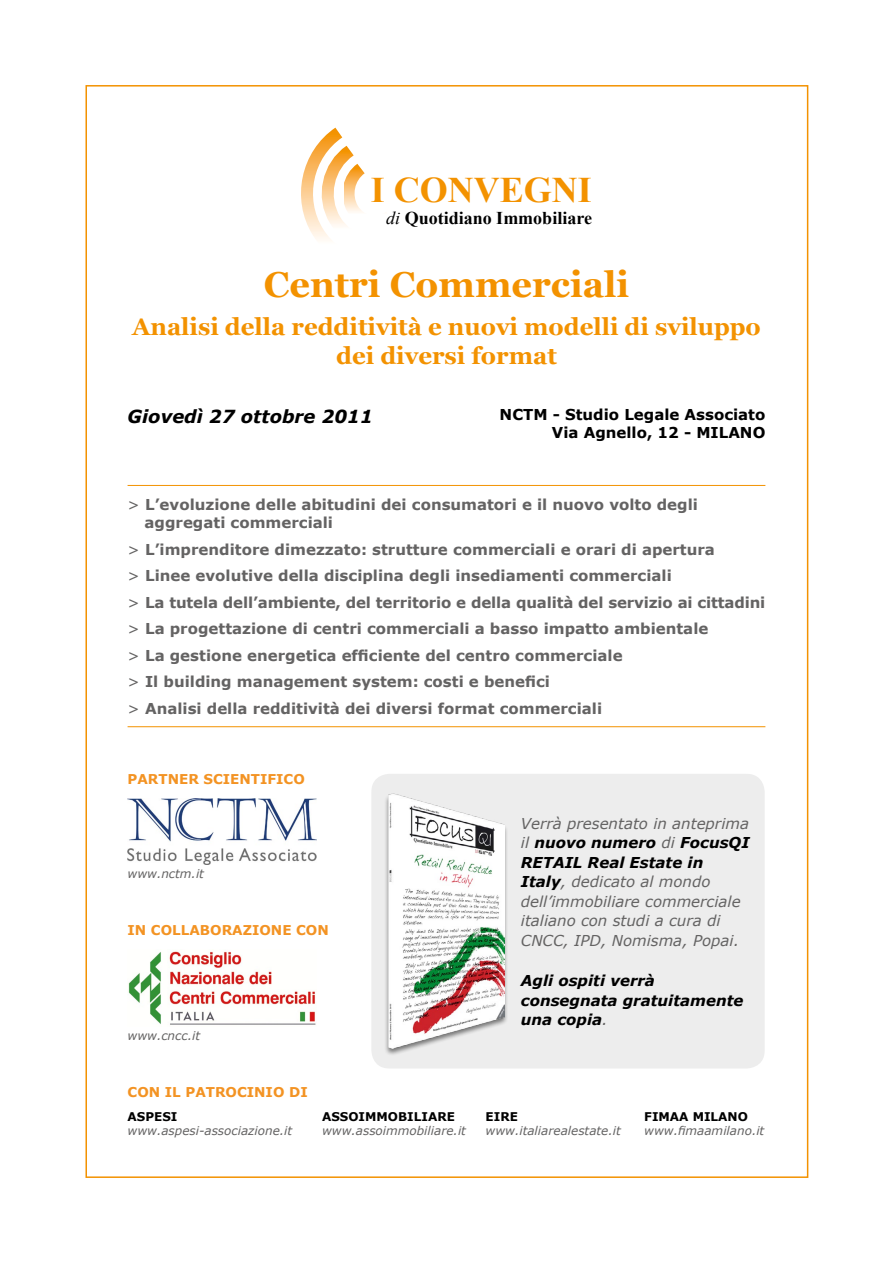
<style>
.page{position:relative;width:893px;height:1263px;background:#fff}
.page>*{position:absolute;margin:0;border:0;box-sizing:border-box;transform-origin:0 0}
.t1{font:700 36px "Georgia";color:#f39200}
.t2{font:700 36px "Times New Roman";color:#f39200}
.t3{font:700 24px/28.8px "Georgia";color:#f39200;text-align:center}
.t4{font:700 18px "Times New Roman";color:#000}
.t5{font:italic 700 18px "Verdana";color:#000}
.t6{font:700 15px/26.5px "Verdana";color:#646363}
.t7{font:italic 15px/19.5px "Verdana";color:#646363}
.t8{font:italic 700 15px/19.5px "Verdana";color:#000}
.t9{font:700 15px/18px "Verdana";color:#000;text-align:right}
.t10{font:700 13.5px "Verdana";color:#f39323}
.t11{font:italic 12px "Verdana";color:#646363}
.t12{font:700 12px "Verdana";color:#000}
.s1{font-weight:400;font-style:italic}
.s2{font-weight:400}
.s3{font-weight:700;color:#000}
.s4{font-weight:400;color:#646363}
</style>
<div class="page">
<div style="left:371px;top:774px;width:394px;height:294px;background:#ededed;border-radius:18px"></div>
<hr style="left:128px;top:485px;width:637px;height:1px;background:#f39200">
<hr style="left:128px;top:726px;width:637px;height:1px;background:#f39200">
<svg style="left:301px;top:127px;width:64px;height:113px"></svg>
<img style="left:128px;top:799px;width:189px;height:65px">
<img style="left:128px;top:951px;width:188px;height:74px">
<div style="left:384px;top:794px;width:125px;height:262px;background:#000;opacity:.5"></div>
<img style="left:388px;top:794px;width:117px;height:254px">
<h1 class="t2" style="left:371px;top:165px;width:223px">I CONVEGNI</h1>
<p class="t4" style="left:386px;top:205px;width:207px"><span class="s1">di</span> Quotidiano Immobiliare</p>
<h1 class="t1" style="left:264px;top:262px;width:367px">Centri Commerciali</h1>
<h2 class="t3" style="left:132px;top:312px;width:630px">Analisi della redditività e nuovi modelli di sviluppo dei diversi format</h2>
<p class="t5" style="left:128px;top:403px;width:247px">Giovedì 27 ottobre 2011</p>
<p class="t9" style="left:500px;top:406px;width:267px">NCTM - Studio Legale Associato<br>Via Agnello, 12 - MILANO</p>
<p class="t6" style="left:145px;top:495px;width:555px;line-height:18px;text-indent:-17px"><span class="s2">&gt;</span> L’evoluzione delle abitudini dei consumatori e il nuovo volto degli aggregati commerciali</p>
<p class="t6" style="left:128px;top:535px;width:639px"><span class="s2">&gt;</span> L’imprenditore dimezzato: strutture commerciali e orari di apertura<br><span class="s2">&gt;</span> Linee evolutive della disciplina degli insediamenti commerciali<br><span class="s2">&gt;</span> La tutela dell’ambiente, del territorio e della qualità del servizio ai cittadini <span class="s2">&gt;</span> La progettazione di centri commerciali a basso impatto ambientale<br><span class="s2">&gt;</span> La gestione energetica efficiente del centro commerciale<br><span class="s2">&gt;</span> Il building management system: costi e benefici<br><span class="s2">&gt;</span> Analisi della redditività dei diversi format commerciali</p>
<p class="t10" style="left:128px;top:770px;width:179px">PARTNER SCIENTIFICO</p>
<p class="t11" style="left:128px;top:865px;width:78px">www.nctm.it</p>
<p class="t10" style="left:128px;top:920px;width:203px">IN COLLABORAZIONE CON</p>
<p class="t11" style="left:128px;top:1027px;width:74px">www.cncc.it</p>
<p class="t10" style="left:128px;top:1082px;width:182px">CON IL PATROCINIO DI</p>
<p class="t12" style="left:128px;top:1108px;width:51px">ASPESI</p>
<p class="t11" style="left:128px;top:1123px;width:166px">www.aspesi-associazione.it</p>
<p class="t12" style="left:322px;top:1108px;width:134px">ASSOIMMOBILIARE</p>
<p class="t11" style="left:322px;top:1123px;width:145px">www.assoimmobiliare.it</p>
<p class="t7" style="left:521px;top:813px;width:230px">Verrà presentato in anteprima il <span class="s3">nuovo numero</span> di <span class="s3">FocusQI<br>RETAIL Real Estate in<br>Italy</span>, dedicato al mondo dell’immobiliare commerciale italiano con studi a cura di<br>CNCC, IPD, Nomisma, Popai.</p>
<p class="t8" style="left:521px;top:971px;width:224px">Agli ospiti verrà consegnata gratuitamente una copia<span class="s4">.</span></p>
<p class="t12" style="left:486px;top:1108px;width:34px">EIRE</p>
<p class="t11" style="left:486px;top:1123px;width:137px">www.italiarealestate.it</p>
<p class="t12" style="left:644px;top:1108px;width:105px">FIMAA MILANO</p>
<p class="t11" style="left:644px;top:1123px;width:122px">www.fimaamilano.it</p>
</div>
